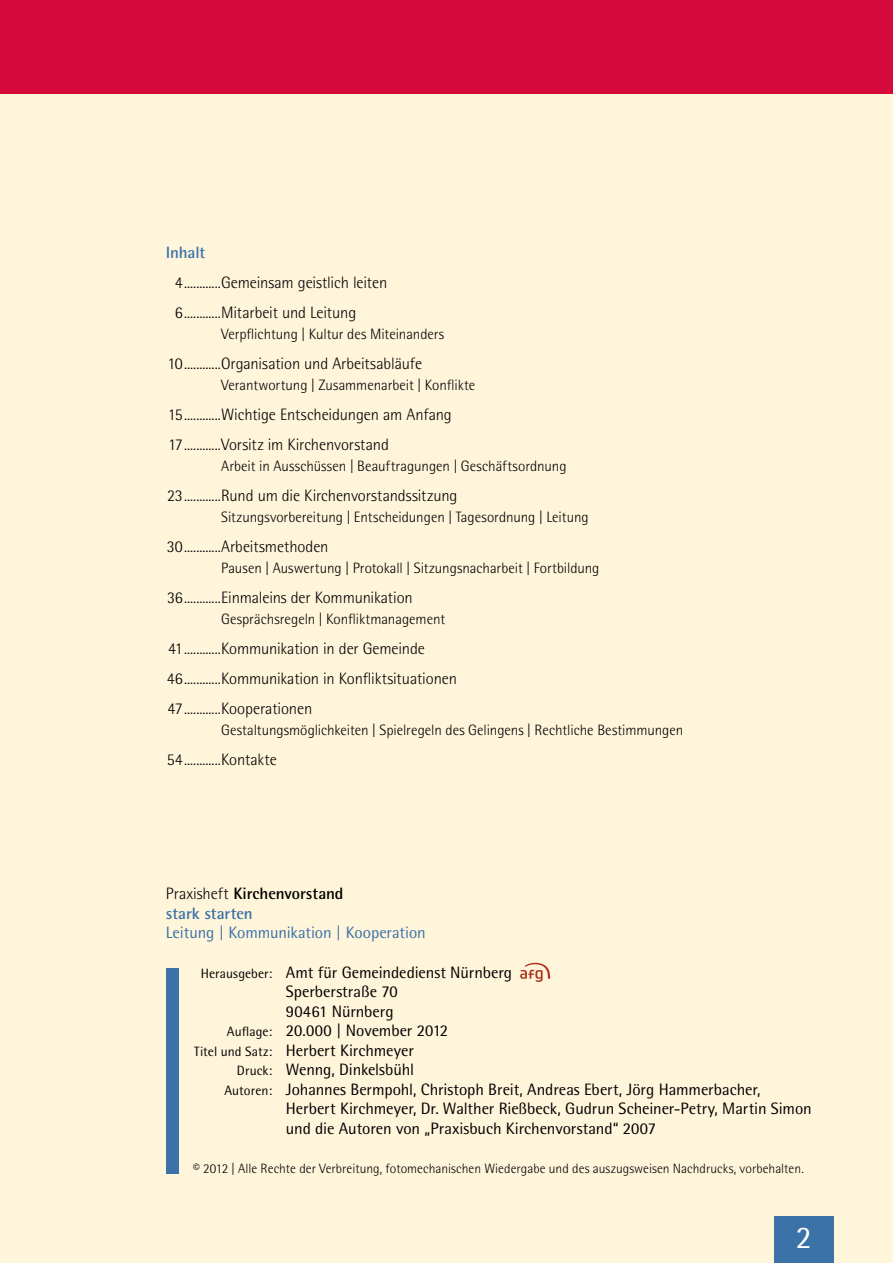
<style>
.page{position:relative;width:893px;height:1263px;background:#fff}
.page>*{position:absolute;margin:0;border:0;box-sizing:border-box;transform-origin:0 0}
.t1{font:31.5px "Rotis Semi Sans";color:#fff}
.t2{font:300 16.5px/30px "Rotis Semi Sans";letter-spacing:-.005em;color:#000}
.t3{font:16.5px "Rotis Semi Sans";letter-spacing:-.005em;color:#000}
.t4{font:700 16.5px/19.8px "Rotis Semi Sans";letter-spacing:-.005em;color:#000}
.t5{font:16.5px "Rotis Semi Sans";letter-spacing:-.005em;color:#3b72a7}
.t6{font:700 16.5px "Rotis Semi Sans";letter-spacing:-.01em;color:#3b72a7}
.t7{font:300 15px "Rotis Semi Sans";color:#000}
.t8{font:300 13.5px "Rotis Semi Sans";color:#000}
.s1{font-weight:300}
.s2{color:#3b72a7}
.s3{font-size:13.5px}
</style>
<div class="page">
<div style="left:0;top:87px;width:893px;height:1176px;background:#fff5db"></div>
<div style="left:0;top:0;width:893px;height:94px;background:#d50a3a"></div>
<div style="left:774px;top:1216px;width:59px;height:47px;background:#3b72a7"></div>
<svg style="left:520px;top:963px;width:30px;height:19px"></svg>
<div style="left:166px;top:968px;width:13px;height:205px;background:#3b72a7"></div>
<p class="t6" style="left:166px;top:242px;width:41px">Inhalt</p>
<p class="t2" style="left:175px;top:267px;width:214px">4............Gemeinsam geistlich leiten<br>6............Mitarbeit und Leitung</p>
<p class="t7" style="left:221px;top:325px;width:225px">Verpflichtung | Kultur des Miteinanders</p>
<p class="t2" style="left:167px;top:348px;width:256px">10............Organisation und Arbeitsabläufe</p>
<p class="t7" style="left:221px;top:376px;width:256px">Verantwortung | Zusammenarbeit | Konflikte</p>
<p class="t2" style="left:168px;top:399px;width:285px">15............Wichtige Entscheidungen am Anfang<br>17............Vorsitz im Kirchenvorstand</p>
<p class="t7" style="left:221px;top:457px;width:347px">Arbeit in Ausschüssen | Beauftragungen | Geschäftsordnung</p>
<p class="t2" style="left:167px;top:480px;width:292px">23............Rund um die Kirchenvorstandssitzung</p>
<p class="t7" style="left:221px;top:508px;width:369px">Sitzungsvorbereitung | Entscheidungen | Tagesordnung | Leitung</p>
<p class="t2" style="left:167px;top:531px;width:163px">30............Arbeitsmethoden</p>
<p class="t7" style="left:221px;top:559px;width:380px">Pausen | Auswertung | Protokall | Sitzungsnacharbeit | Fortbildung</p>
<p class="t2" style="left:167px;top:582px;width:247px">36............Einmaleins der Kommunikation</p>
<p class="t7" style="left:221px;top:610px;width:226px">Gesprächsregeln | Konfliktmanagement</p>
<p class="t2" style="left:167px;top:633px;width:292px">41............Kommunikation in der Gemeinde<br>46............Kommunikation in Konfliktsituationen<br>47............Kooperationen</p>
<p class="t7" style="left:221px;top:721px;width:464px">Gestaltungsmöglichkeiten | Spielregeln des Gelingens | Rechtliche Bestimmungen</p>
<p class="t2" style="left:167px;top:744px;width:112px">54............Kontakte</p>
<p class="t4" style="left:166px;top:883px;width:179px"><span class="s1">Praxisheft</span> Kirchenvorstand <span class="s2">stark starten</span></p>
<p class="t5" style="left:166px;top:923px;width:262px">Leitung | Kommunikation | Kooperation</p>
<p class="t3" style="left:201px;top:962px;width:313px"><span class="s3">Herausgeber:</span> Amt für Gemeindedienst Nürnberg</p>
<p class="t3" style="left:286px;top:982px;width:113px">Sperberstraße 70</p>
<p class="t3" style="left:286px;top:1001px;width:109px">90461 Nürnberg</p>
<p class="t3" style="left:227px;top:1021px;width:223px"><span class="s3">Auflage:</span> 20.000 | November 2012</p>
<p class="t3" style="left:194px;top:1040px;width:221px"><span class="s3">Titel und Satz:</span> Herbert Kirchmeyer</p>
<p class="t3" style="left:237px;top:1060px;width:179px"><span class="s3">Druck:</span> Wenng, Dinkelsbühl</p>
<p class="t3" style="left:224px;top:1079px;width:537px"><span class="s3">Autoren:</span> Johannes Bermpohl, Christoph Breit, Andreas Ebert, Jörg Hammerbacher,</p>
<p class="t3" style="left:286px;top:1099px;width:527px">Herbert Kirchmeyer, Dr. Walther Rießbeck, Gudrun Scheiner-Petry, Martin Simon</p>
<p class="t3" style="left:286px;top:1118px;width:372px">und die Autoren von „Praxisbuch Kirchenvorstand“ 2007</p>
<p class="t8" style="left:193px;top:1161px;width:612px">© 2012 | Alle Rechte der Verbreitung, fotomechanischen Wiedergabe und des auszugsweisen Nachdrucks, vorbehalten.</p>
<h1 class="t1" style="left:796px;top:1218px;width:17px">2</h1>
</div>
